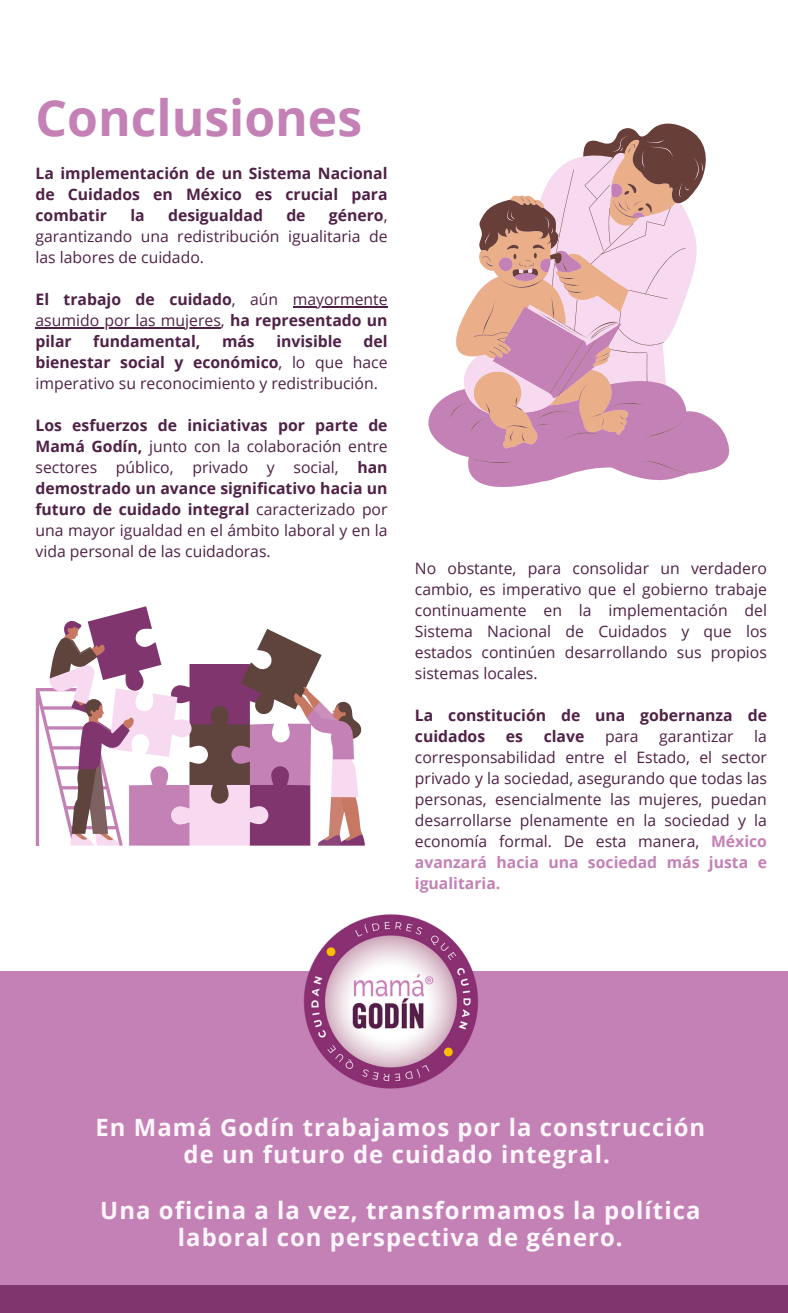
<style>
.page{position:relative;width:788px;height:1313px;background:#fff}
.page>*{position:absolute;margin:0;border:0;box-sizing:border-box;transform-origin:0 0}
.t1{font:700 49.88px "Open Sans";color:#c481b5}
.t2{font:700 23.8px/27.7px "Open Sans";letter-spacing:.045em;color:#fff7fd;text-align:center}
.t3{font:15.75px/21px "Open Sans";color:#4f2146;text-align:justify}
.t4{font:700 15.75px/21px "Open Sans";color:#4f2146}
.s1{font-weight:700}
.s2{font-weight:400}
.s3{font-weight:700;color:#c481b5}
</style>
<div class="page">
<div style="left:0;top:972px;width:787px;height:340px;background:#c481b5"></div>
<div style="left:0;top:1285px;width:788px;height:27px;background:#80356f"></div>
<svg style="left:428px;top:395px;width:302px;height:92px"></svg>
<svg style="left:449px;top:123px;width:260px;height:350px;fill:#c481b5"></svg>
<svg style="left:464px;top:136px;width:239px;height:277px"></svg>
<svg style="left:354px;top:719px;width:8px;height:122px"></svg>
<svg style="left:36px;top:606px;width:318px;height:240px"></svg>
<img style="left:285px;top:914px;width:218px;height:175px">
<hr style="left:293px;top:306px;width:94px;height:2px;background:#4f2146">
<hr style="left:35px;top:327px;width:186px;height:2px;background:#4f2146">
<p class="t1" style="left:35px;top:83px;width:328px">Conclusiones</p>
<p class="t4" style="left:35px;top:162px;width:353px;text-align:justify">La implementación de un Sistema Nacional de Cuidados en México es crucial para combatir</p>
<p class="t3" style="left:35px;top:204px;width:353px;text-indent:293px"><span class="s1">género</span>, garantizando una redistribución igualitaria de las labores de cuidado.</p>
<p class="t4" style="left:35px;top:288px;width:244px">El trabajo de cuidado<span class="s2">, aún</span></p>
<p class="t3" style="left:293px;top:288px;width:96px">mayormente</p>
<h2 class="t3" style="left:35px;top:309px;width:353px">asumido por las mujeres, <span class="s1">ha representado un pilar</span></h2>
<p class="t4" style="left:130px;top:204px;width:16px">la</p>
<p class="t4" style="left:168px;top:204px;width:96px">desigualdad</p>
<p class="t4" style="left:286px;top:204px;width:21px">de</p>
<h2 class="t4" style="left:93px;top:330px;width:109px">fundamental,</h2>
<h2 class="t4" style="left:222px;top:330px;width:34px">más</h2>
<h2 class="t4" style="left:276px;top:330px;width:67px">invisible</h2>
<h2 class="t3" style="left:35px;top:330px;width:353px;text-indent:328px"><span class="s1">del bienestar social y económico</span>, lo que hace imperativo su reconocimiento y redistribución.</h2>
<h2 class="t4" style="left:35px;top:414px;width:353px">Los esfuerzos de iniciativas por parte de<br>Mamá Godín, <span class="s2">junto con la colaboración entre</span></h2>
<h2 class="t3" style="left:35px;top:456px;width:353px">sectores público, privado y social, <span class="s1">han demostrado un avance significativo hacia un futuro de cuidado integral</span> caracterizado por una mayor igualdad en el ámbito laboral y en la vida personal de las cuidadoras.</h2>
<p class="t3" style="left:415px;top:557px;width:353px">No obstante, para consolidar un verdadero cambio, es imperativo que el gobierno trabaje continuamente en la implementación del Sistema Nacional de Cuidados y que los estados continúen desarrollando sus propios sistemas locales.</p>
<p class="t4" style="left:415px;top:704px;width:353px">La constitución de una gobernanza de cuidados</p>
<p class="t3" style="left:415px;top:725px;width:353px;text-indent:339px">la corresponsabilidad entre el Estado, el sector privado y la sociedad, asegurando que todas las personas, esencialmente las mujeres, puedan desarrollarse plenamente en la sociedad y la economía formal. De esta manera, <span class="s3">México avanzará hacia una sociedad más justa e igualitaria.</span></p>
<p class="t4" style="left:506px;top:725px;width:19px">es</p>
<p class="t4" style="left:543px;top:725px;width:42px">clave</p>
<p class="t3" style="left:605px;top:725px;width:35px">para</p>
<p class="t3" style="left:659px;top:725px;width:76px">garantizar</p>
<h1 class="t2" style="left:95px;top:1112px;width:611px">En Mamá Godín trabajamos por la construcción de un futuro de cuidado integral.</h1>
<p class="t2" style="left:100px;top:1195px;width:601px">Una oficina a la vez, transformamos la política laboral con perspectiva de género.</p>
</div>
